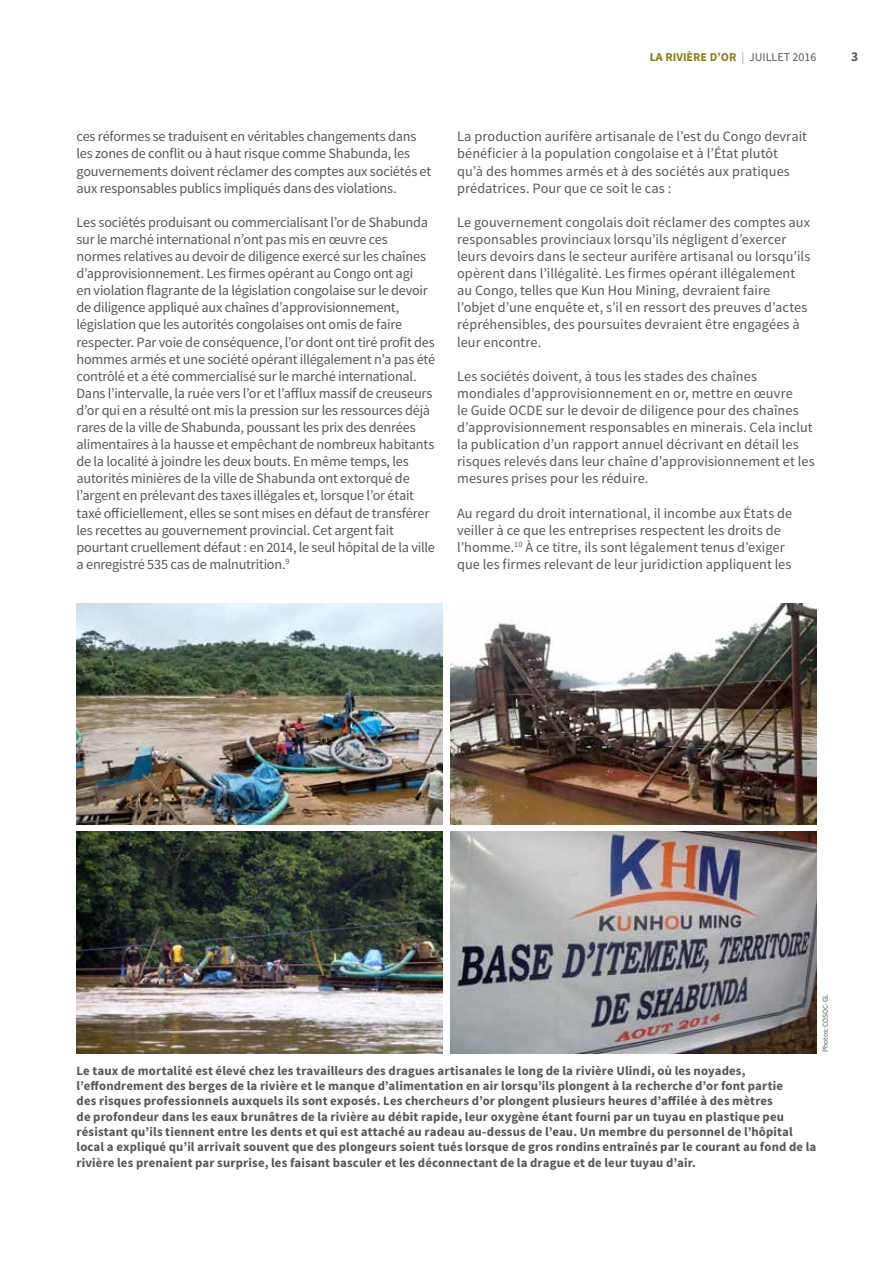
<style>
.page{position:relative;width:893px;height:1263px;background:#fff}
.page>*{position:absolute;margin:0;border:0;box-sizing:border-box;transform-origin:0 0}
.t1{font:14.25px/17.1px "Source Sans Pro";letter-spacing:-.005em;color:#575756}
.t2{font:700 13.5px "Source Sans Pro";color:#575756}
.t3{font:700 12.75px/15.3px "Source Sans Pro";letter-spacing:.01em;color:#575756}
.t4{font:700 12px "Source Sans Pro";color:#887e16}
.t5{font:7.5px "Source Sans Pro";color:#575756}
.s1{font-weight:400;color:#9d9d9c}
.s2{font-weight:400;color:#575756}
</style>
<div class="page">
<img style="left:77px;top:603px;width:365px;height:221px">
<img style="left:451px;top:832px;width:365px;height:221px">
<img style="left:451px;top:603px;width:365px;height:221px">
<img style="left:77px;top:832px;width:365px;height:221px">
<p class="t4" style="left:650px;top:49px;width:168px">LA RIVIÈRE D’OR <span class="s1">|</span> <span class="s2">JUILLET 2016</span></p>
<p class="t2" style="left:851px;top:48px;width:9px">3</p>
<p class="t1" style="left:77px;top:128px;width:356px">ces réformes se traduisent en véritables changements dans les zones de conflit ou à haut risque comme Shabunda, les gouvernements doivent réclamer des comptes aux sociétés et aux responsables publics impliqués dans des violations.</p>
<p class="t1" style="left:77px;top:214px;width:360px">Les sociétés produisant ou commercialisant l’or de Shabunda sur le marché international n’ont pas mis en œuvre ces normes relatives au devoir de diligence exercé sur les chaînes d’approvisionnement. Les firmes opérant au Congo ont agi<br>en violation flagrante de la législation congolaise sur le devoir de diligence appliqué aux chaînes d’approvisionnement, législation que les autorités congolaises ont omis de faire respecter. Par voie de conséquence, l’or dont ont tiré profit des hommes armés et une société opérant illégalement n’a pas été contrôlé et a été commercialisé sur le marché international.<br>Dans l’intervalle, la ruée vers l’or et l’afflux massif de creuseurs d’or qui en a résulté ont mis la pression sur les ressources déjà rares de la ville de Shabunda, poussant les prix des denrées alimentaires à la hausse et empêchant de nombreux habitants de la localité à joindre les deux bouts. En même temps, les autorités minières de la ville de Shabunda ont extorqué de l’argent en prélevant des taxes illégales et, lorsque l’or était taxé officiellement, elles se sont mises en défaut de transférer les recettes au gouvernement provincial. Cet argent fait pourtant cruellement défaut : en 2014, le seul hôpital de la ville a enregistré 535 cas de malnutrition.<sup>9</sup></p>
<p class="t1" style="left:457px;top:128px;width:351px">La production aurifère artisanale de l’est du Congo devrait bénéficier à la population congolaise et à l’État plutôt qu’à des hommes armés et à des sociétés aux pratiques prédatrices. Pour que ce soit le cas :</p>
<p class="t1" style="left:457px;top:214px;width:355px">Le gouvernement congolais doit réclamer des comptes aux responsables provinciaux lorsqu’ils négligent d’exercer leurs devoirs dans le secteur aurifère artisanal ou lorsqu’ils opèrent dans l’illégalité. Les firmes opérant illégalement au Congo, telles que Kun Hou Mining, devraient faire l’objet d’une enquête et, s’il en ressort des preuves d’actes répréhensibles, des poursuites devraient être engagées à leur encontre.</p>
<p class="t1" style="left:457px;top:368px;width:359px">Les sociétés doivent, à tous les stades des chaînes mondiales d’approvisionnement en or, mettre en œuvre<br>le Guide OCDE sur le devoir de diligence pour des chaînes d’approvisionnement responsables en minerais. Cela inclut la publication d’un rapport annuel décrivant en détail les risques relevés dans leur chaîne d’approvisionnement et les mesures prises pour les réduire.</p>
<p class="t1" style="left:457px;top:504px;width:337px">Au regard du droit international, il incombe aux États de veiller à ce que les entreprises respectent les droits de l’homme.<sup>10</sup> À ce titre, ils sont légalement tenus d’exiger que les firmes relevant de leur juridiction appliquent les</p>
<p class="t5" style="left:821px;top:1052px;width:60px;rotate:-90deg">Photos: COSOC-GL</p>
<p class="t3" style="left:77px;top:1063px;width:741px">Le taux de mortalité est élevé chez les travailleurs des dragues artisanales le long de la rivière Ulindi, où les noyades, l’effondrement des berges de la rivière et le manque d’alimentation en air lorsqu’ils plongent à la recherche d’or font partie<br>des risques professionnels auxquels ils sont exposés. Les chercheurs d’or plongent plusieurs heures d’affilée à des mètres<br>de profondeur dans les eaux brunâtres de la rivière au débit rapide, leur oxygène étant fourni par un tuyau en plastique peu résistant qu’ils tiennent entre les dents et qui est attaché au radeau au-dessus de l’eau. Un membre du personnel de l’hôpital local a expliqué qu’il arrivait souvent que des plongeurs soient tués lorsque de gros rondins entraînés par le courant au fond de la rivière les prenaient par surprise, les faisant basculer et les déconnectant de la drague et de leur tuyau d’air.</p>
</div>
